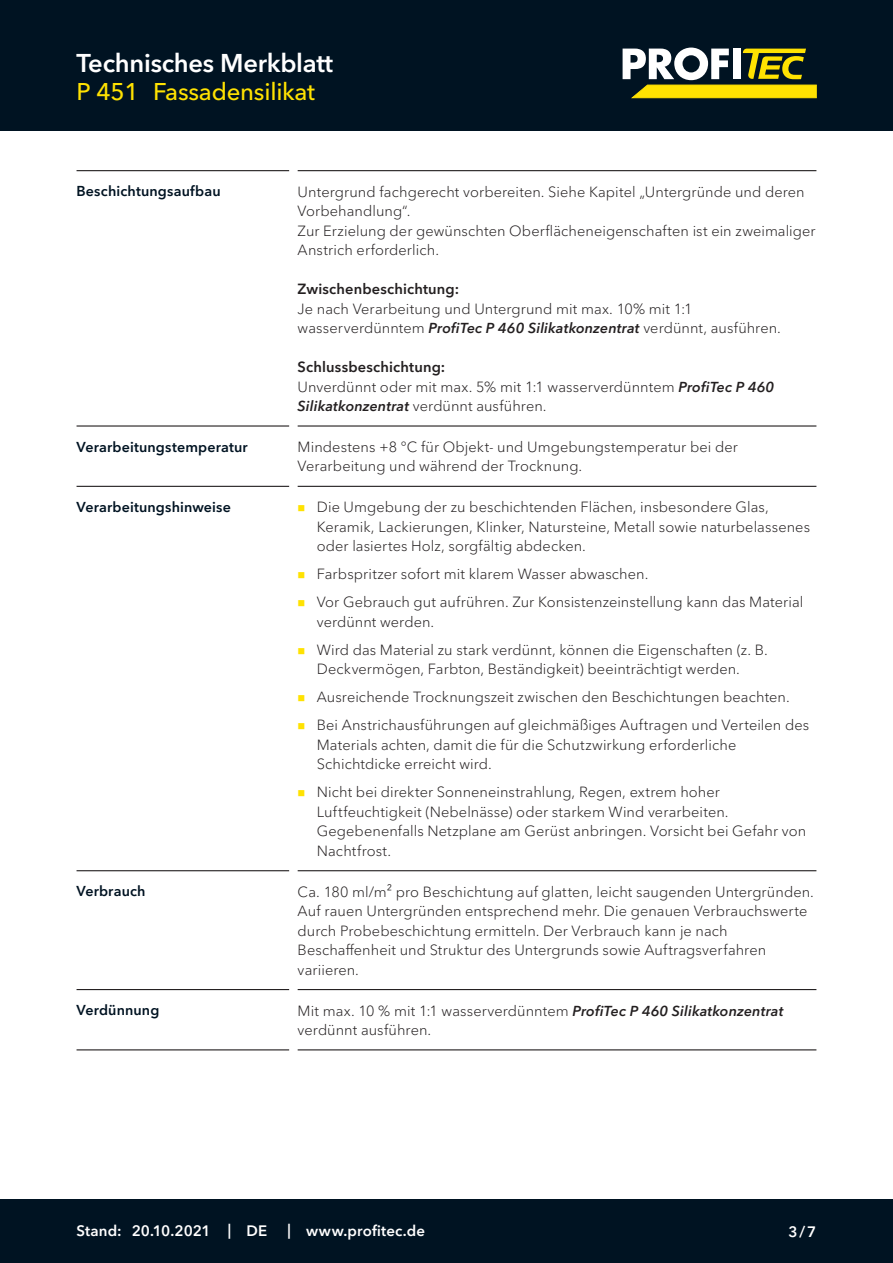
<style>
.page{position:relative;width:893px;height:1263px;background:#fff}
.page>*{position:absolute;margin:0;border:0;box-sizing:border-box;transform-origin:0 0}
.CB_AF_Kopf_TM{font:600 25.5px "Avenir Next Cyr";letter-spacing:-.01em;color:#fff}
.CB_AF_Kopf_Produktna{font:500 24px "Avenir Next Cyr";letter-spacing:-.01em;color:#ffe201}
.CB_AF_Fuss_Stand_lin{font:600 15px "Avenir Next Cyr";letter-spacing:.01em;color:#fff}
.CB_AF_Text_Standard{font:300 14.7px/19.5px "Avenir Next Cyr";letter-spacing:.005em;color:#231f20}
.CB_AF_Abschnitt_Uebe{font:600 14.25px "Avenir Next Cyr";letter-spacing:.01em;color:#001322}
.s1{font-weight:600}
.s2{font-weight:600;font-style:italic;font-size:14.4px}
</style>
<div class="page">
<div style="left:0;top:0;width:893px;height:131px;background:#001322"></div>
<div style="left:0;top:1199px;width:893px;height:64px;background:#001322"></div>
<hr style="left:77px;top:170px;width:212px;height:1px;background:#231f20">
<hr style="left:298px;top:170px;width:518px;height:1px;background:#231f20">
<hr style="left:77px;top:425px;width:212px;height:2px;background:#231f20">
<hr style="left:298px;top:425px;width:518px;height:2px;background:#231f20">
<hr style="left:77px;top:486px;width:212px;height:1px;background:#231f20">
<hr style="left:298px;top:486px;width:518px;height:1px;background:#231f20">
<hr style="left:77px;top:870px;width:212px;height:1px;background:#231f20">
<hr style="left:298px;top:870px;width:518px;height:1px;background:#231f20">
<hr style="left:77px;top:989px;width:212px;height:1px;background:#231f20">
<hr style="left:298px;top:989px;width:518px;height:1px;background:#231f20">
<hr style="left:77px;top:1049px;width:212px;height:1px;background:#231f20">
<hr style="left:298px;top:1049px;width:518px;height:1px;background:#231f20">
<svg style="left:623px;top:48px;width:193px;height:50px"></svg>
<p class="CB_AF_Kopf_TM" style="left:77px;top:47px;width:258px">Technisches Merkblatt</p>
<p class="CB_AF_Kopf_Produktna" style="left:77px;top:78px;width:64px">P 451</p>
<p class="CB_AF_Kopf_Produktna" style="left:153px;top:78px;width:163px">Fassadensilikat</p>
<p class="CB_AF_Abschnitt_Uebe" style="left:77px;top:183px;width:146px">Beschichtungsaufbau</p>
<p class="CB_AF_Text_Standard" style="left:298px;top:182px;width:519px">Untergrund fachgerecht vorbereiten. Siehe Kapitel „Untergründe und deren Vorbehandlung“.<br>Zur Erzielung der gewünschten Oberflächeneigenschaften ist ein zweimaliger Anstrich erforderlich.</p>
<p class="CB_AF_Text_Standard" style="left:298px;top:279px;width:485px"><span class="s1">Zwischenbeschichtung:<br></span>Je nach Verarbeitung und Untergrund mit max. 10% mit 1:1 wasserverdünntem <span class="s2">ProfiTec P 460 Silikatkonzentrat</span> verdünnt, ausführen.</p>
<p class="CB_AF_Text_Standard" style="left:298px;top:357px;width:478px"><span class="s1">Schlussbeschichtung:<br></span>Unverdünnt oder mit max. 5% mit 1:1 wasserverdünntem <span class="s2">ProfiTec P 460<br>Silikatkonzentrat</span> verdünnt ausführen.</p>
<p class="CB_AF_Abschnitt_Uebe" style="left:77px;top:438px;width:173px">Verarbeitungstemperatur</p>
<p class="CB_AF_Text_Standard" style="left:298px;top:437px;width:442px">Mindestens +8 °C für Objekt- und Umgebungstemperatur bei der<br>Verarbeitung und während der Trocknung.</p>
<p class="CB_AF_Abschnitt_Uebe" style="left:77px;top:498px;width:156px">Verarbeitungshinweise</p>
<p class="CB_AF_Text_Standard" style="left:317px;top:497px;width:495px">Die Umgebung der zu beschichtenden Flächen, insbesondere Glas,<br>Keramik, Lackierungen, Klinker, Natursteine, Metall sowie naturbelassenes oder lasiertes Holz, sorgfältig abdecken.</p>
<p class="CB_AF_Text_Standard" style="left:317px;top:564px;width:333px">Farbspritzer sofort mit klarem Wasser abwaschen.</p>
<p class="CB_AF_Text_Standard" style="left:317px;top:592px;width:488px">Vor Gebrauch gut aufrühren. Zur Konsistenzeinstellung kann das Material verdünnt werden.</p>
<p class="CB_AF_Text_Standard" style="left:317px;top:640px;width:453px">Wird das Material zu stark verdünnt, können die Eigenschaften (z. B.<br>Deckvermögen, Farbton, Beständigkeit) beeinträchtigt werden.</p>
<p class="CB_AF_Text_Standard" style="left:317px;top:687px;width:475px">Ausreichende Trocknungszeit zwischen den Beschichtungen beachten.</p>
<p class="CB_AF_Text_Standard" style="left:317px;top:715px;width:494px">Bei Anstrichausführungen auf gleichmäßiges Auftragen und Verteilen des<br>Materials achten, damit die für die Schutzwirkung erforderliche<br>Schichtdicke erreicht wird.</p>
<p class="CB_AF_Text_Standard" style="left:317px;top:782px;width:491px">Nicht bei direkter Sonneneinstrahlung, Regen, extrem hoher Luftfeuchtigkeit (Nebelnässe) oder starkem Wind verarbeiten.<br>Gegebenenfalls Netzplane am Gerüst anbringen. Vorsicht bei Gefahr von Nachtfrost.</p>
<p class="CB_AF_Abschnitt_Uebe" style="left:77px;top:883px;width:71px">Verbrauch</p>
<p class="CB_AF_Text_Standard" style="left:298px;top:882px;width:518px">Ca. 180 ml/m² pro Beschichtung auf glatten, leicht saugenden Untergründen.<br>Auf rauen Untergründen entsprechend mehr. Die genauen Verbrauchswerte durch Probebeschichtung ermitteln. Der Verbrauch kann je nach Beschaffenheit und Struktur des Untergrunds sowie Auftragsverfahren variieren.</p>
<p class="CB_AF_Abschnitt_Uebe" style="left:77px;top:1001px;width:84px">Verdünnung</p>
<p class="CB_AF_Text_Standard" style="left:298px;top:1001px;width:487px">Mit max. 10 % mit 1:1 wasserverdünntem <span class="s2">ProfiTec P 460 Silikatkonzentrat </span>verdünnt ausführen.</p>
<p class="CB_AF_Fuss_Stand_lin" style="left:77px;top:1222px;width:47px">Stand:</p>
<p class="CB_AF_Fuss_Stand_lin" style="left:132px;top:1222px;width:80px">20.10.2021</p>
<p class="CB_AF_Fuss_Stand_lin" style="left:228px;top:1221px;width:5px">|</p>
<p class="CB_AF_Fuss_Stand_lin" style="left:247px;top:1222px;width:22px">DE</p>
<p class="CB_AF_Fuss_Stand_lin" style="left:287px;top:1221px;width:5px">|</p>
<p class="CB_AF_Fuss_Stand_lin" style="left:306px;top:1222px;width:120px">www.profitec.de</p>
<p class="CB_AF_Fuss_Stand_lin" style="left:788px;top:1222px;width:29px">3/7</p>
</div>
